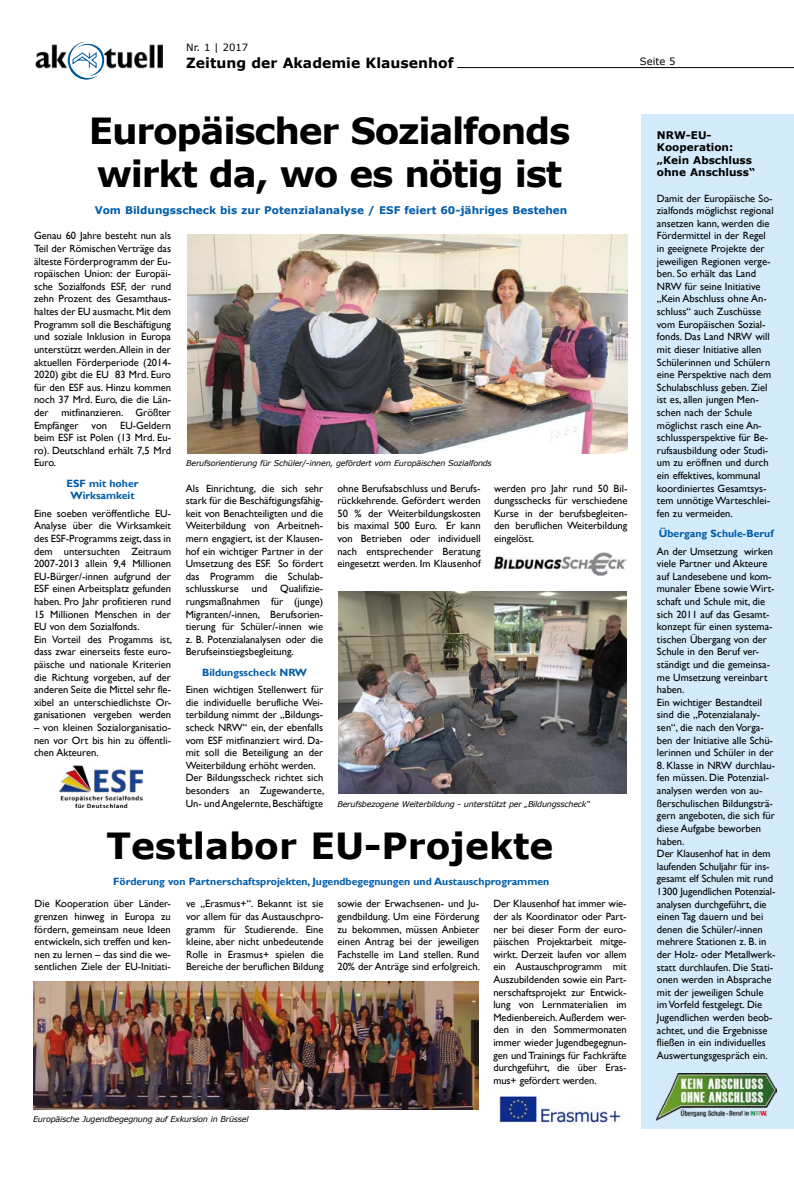
<style>
.page{position:relative;width:794px;height:1191px;background:#fff}
.page>*{position:absolute;margin:0;border:0;box-sizing:border-box;transform-origin:0 0}
.t1{font:700 36px/43.2px "Verdana";letter-spacing:-.035em;color:#000}
.t2{font:700 36px "Verdana";color:#000}
.t3{font:700 14px "Verdana";color:#000}
.t4{font:10.5px/12.6px "Gill Sans";color:#000;text-align:justify}
.t5{font:700 10.5px/12px "Gill Sans";color:#005da9;text-align:center}
.t6{font:700 10.5px "Verdana";color:#005da9}
.t7{font:700 10.5px/12.6px "Verdana";color:#000}
.t8{font:10px "Verdana";color:#000}
.t9{font:italic 8px "Verdana";letter-spacing:-.025em;color:#000}
</style>
<div class="page">
<img style="left:35px;top:44px;width:128px;height:25px">
<div style="left:641px;top:114px;width:153px;height:1014px;background:#d4ebfb"></div>
<hr style="left:457px;top:67px;width:337px;height:1px;background:#000">
<svg style="left:68px;top:42px;width:36px;height:37px"></svg>
<img style="left:338px;top:592px;width:288px;height:202px">
<img style="left:60px;top:765px;width:83px;height:42px">
<img style="left:494px;top:552px;width:132px;height:24px">
<img style="left:33px;top:981px;width:445px;height:129px">
<img style="left:498px;top:1090px;width:124px;height:37px">
<img style="left:657px;top:1073px;width:120px;height:47px">
<img style="left:187px;top:234px;width:440px;height:220px">
<p class="t8" style="left:186px;top:41px;width:63px">Nr. 1 | 2017</p>
<h2 class="t3" style="left:186px;top:53px;width:269px">Zeitung der Akademie Klausenhof</h2>
<p class="t8" style="left:640px;top:54px;width:37px">Seite 5</p>
<h1 class="t1" style="left:89px;top:108px;width:483px">Europäischer Sozialfonds wirkt da, wo es nötig ist</h1>
<p class="t6" style="left:95px;top:203px;width:474px">Vom Bildungsscheck bis zur Potenzialanalyse / ESF feiert 60-jähriges Bestehen</p>
<p class="t4" style="left:34px;top:230px;width:139px">Genau 60 Jahre besteht nun als Teil der Römischen Verträge das älteste Förderprogramm der Eu&shy;ropäischen Union: der Europäi&shy;sche Sozialfonds ESF, der rund zehn Prozent des Gesamthaus&shy;haltes der EU ausmacht. Mit dem Programm soll die Beschäftigung und soziale Inklusion in Europa unterstützt werden. Allein in der aktuellen Förderperiode (2014- 2020) gibt die EU 83 Mrd. Euro für den ESF aus. Hinzu kommen noch 37 Mrd. Euro, die die Län&shy;der mitfinanzieren. Größter Empfänger von EU-Geldern beim ESF ist Polen (13 Mrd. Eu&shy;ro). Deutschland erhält 7,5 Mrd Euro.</p>
<p class="t5" style="left:67px;top:477px;width:73px">ESF mit hoher<br>Wirksamkeit</p>
<p class="t4" style="left:34px;top:507px;width:140px;text-align:left">Eine soeben veröffentliche EU-<br>Analyse über die Wirksamkeit des ESF-Programms zeigt, dass in dem untersuchten Zeitraum<br>2007-2013 allein 9,4 Millionen<br>EU-Bürger/-innen aufgrund der<br>ESF einen Arbeitsplatz gefunden haben. Pro Jahr profitieren rund<br>15 Millionen Menschen in der<br>EU von dem Sozialfonds.<br>Ein Vorteil des Progamms ist, dass zwar einerseits feste euro&shy;päische und nationale Kriterien die Richtung vorgeben, auf der anderen Seite die Mittel sehr fle&shy;xibel an unterschiedlichste Or&shy;ganisationen vergeben werden</p>
<p class="t4" style="left:34px;top:721px;width:139px">– von kleinen Sozialorganisatio&shy;nen vor Ort bis hin zu öffentli&shy;chen Akteuren.</p>
<p class="t9" style="left:186px;top:458px;width:307px">Berufsorientierung für Schüler/-innen, gefördert vom Europäischen Sozialfonds</p>
<p class="t4" style="left:186px;top:482px;width:139px">Als Einrichtung, die sich sehr stark für die Beschäftigungsfähig&shy;keit von Benachteiligten und die Weiterbildung von Arbeitneh&shy;mern engagiert, ist der Klausen&shy;hof ein wichtiger Partner in der Umsetzung des ESF. So fördert das Programm die Schulab&shy;schlusskurse und Qualifizie&shy;rungsmaßnahmen für (junge)<br>Migranten/-innen, Berufsorien&shy;tierung für Schüler/-innen wie z. B. Potenzialanalysen oder die Berufseinstiegsbegleitung.</p>
<p class="t5" style="left:202px;top:666px;width:106px">Bildungsscheck NRW</p>
<p class="t4" style="left:186px;top:683px;width:140px;text-align:left">Einen wichtigen Stellenwert für die individuelle berufliche Wei&shy;terbildung nimmt der „Bildungs&shy;scheck NRW“ ein, der ebenfalls vom ESF mitfinanziert wird. Da&shy;mit soll die Beteiligung an der<br>Weiterbildung erhöht werden.<br>Der Bildungsscheck richtet sich besonders an Zugewanderte,<br>Un- und Angelernte, Beschäftigte</p>
<p class="t4" style="left:337px;top:482px;width:145px">ohne Berufsabschluss und Berufs&shy;rückkehrende. Gefördert werden 50 % der Weiterbildungskosten bis maximal 500 Euro. Er kann von Betrieben oder individuell nach entsprechender Beratung eingesetzt werden. Im Klausenhof</p>
<p class="t4" style="left:494px;top:482px;width:135px">werden pro Jahr rund 50 Bil&shy;dungsschecks für verschiedene Kurse in der berufsbegleiten&shy;den beruflichen Weiterbildung eingelöst.</p>
<p class="t9" style="left:337px;top:798px;width:254px">Berufsbezogene Weiterbildung - unterstützt per „Bildungsscheck“</p>
<h1 class="t2" style="left:106px;top:820px;width:448px">Testlabor EU-Projekte</h1>
<p class="t5" style="left:113px;top:876px;width:437px">Förderung von Partnerschaftsprojekten, Jugendbegegnungen und Austauschprogrammen</p>
<p class="t4" style="left:35px;top:897px;width:138px">Die Kooperation über Länder&shy;grenzen hinweg in Europa zu fördern, gemeinsam neue Ideen entwickeln, sich treffen und ken&shy;nen zu lernen – das sind die we&shy;sentlichen Ziele der EU-Initiati-</p>
<p class="t4" style="left:186px;top:897px;width:139px">ve „Erasmus+“. Bekannt ist sie vor allem für das Austauschpro&shy;gramm für Studierende. Eine kleine, aber nicht unbedeutende Rolle in Erasmus+ spielen die Bereiche der beruflichen Bildung</p>
<p class="t4" style="left:337px;top:897px;width:144px">sowie der Erwachsenen- und Ju&shy;gendbildung. Um eine Förderung zu bekommen, müssen Anbieter einen Antrag bei der jeweiligen Fachstelle im Land stellen. Rund 20% der Anträge sind erfolgreich.</p>
<p class="t4" style="left:493px;top:897px;width:135px">Der Klausenhof hat immer wie&shy;der als Koordinator oder Part&shy;ner bei dieser Form der euro&shy;päischen Projektarbeit mitge&shy;wirkt. Derzeit laufen vor allem ein Austauschprogramm mit Auszubildenden sowie ein Part&shy;nerschaftsprojekt zur Entwick&shy;lung von Lernmaterialien im Medienbereich. Außerdem wer&shy;den in den Sommermonaten immer wieder Jugendbegegnun&shy;gen und Trainings für Fachkräfte durchgeführt, die über Eras&shy;mus+ gefördert werden.</p>
<p class="t9" style="left:33px;top:1113px;width:217px">Europäische Jugendbegegnung auf Exkursion in Brüssel</p>
<p class="t7" style="left:657px;top:128px;width:100px">NRW-EU-<br>Kooperation: „Kein Abschluss ohne Anschluss“</p>
<p class="t4" style="left:657px;top:192px;width:118px;text-align:left">Damit der Europäische So&shy;zialfonds möglichst regional ansetzen kann, werden die<br>Fördermittel in der Regel in geeignete Projekte der jeweiligen Regionen verge&shy;ben. So erhält das Land<br>NRW für seine Initiative „Kein Abschluss ohne An&shy;schluss“ auch Zuschüsse vom Europäischen Sozial&shy;fonds. Das Land NRW will mit dieser Initiative allen<br>Schülerinnen und Schülern eine Perspektive nach dem<br>Schulabschluss geben. Ziel ist es, allen jungen Men&shy;schen nach der Schule möglichst rasch eine An&shy;schlussperspektive für Be&shy;rufsausbildung oder Studi&shy;um zu eröffnen und durch ein effektives, kommunal koordiniertes Gesamtsys&shy;tem unnötige Warteschlei&shy;fen zu vermeiden.</p>
<p class="t5" style="left:659px;top:528px;width:116px">Übergang Schule-Beruf</p>
<p class="t4" style="left:657px;top:545px;width:119px;text-align:left">An der Umsetzung wirken viele Partner und Akteure auf Landesebene und kom&shy;munaler Ebene sowie Wirt&shy;schaft und Schule mit, die sich 2011 auf das Gesamt&shy;konzept für einen systema&shy;tischen Übergang von der<br>Schule in den Beruf ver&shy;ständigt und die gemeinsa&shy;me Umsetzung vereinbart haben.<br>Ein wichtiger Bestandteil sind die „Potenzialanaly&shy;sen“, die nach den Vorga&shy;ben der Initiative alle Schü&shy;lerinnen und Schüler in der</p>
<p class="t4" style="left:657px;top:759px;width:120px;text-align:left">8. Klasse in NRW durchlau&shy;fen müssen. Die Potenzial&shy;analysen werden von au&shy;ßerschulischen Bildungsträ&shy;gern angeboten, die sich für diese Aufgabe beworben haben.<br>Der Klausenhof hat in dem laufenden Schuljahr für ins&shy;gesamt elf Schulen mit rund<br>1300 Jugendlichen Potenzial&shy;analysen durchgeführt, die einen Tag dauern und bei denen die Schüler/-innen mehrere Stationen z. B. in der Holz- oder Metallwerk&shy;statt durchlaufen. Die Stati&shy;onen werden in Absprache mit der jeweiligen Schule im Vorfeld festgelegt. Die<br>Jugendlichen werden beob&shy;achtet, und die Ergebnisse fließen in ein individuelles<br>Auswertungsgespräch ein.</p>
</div>
